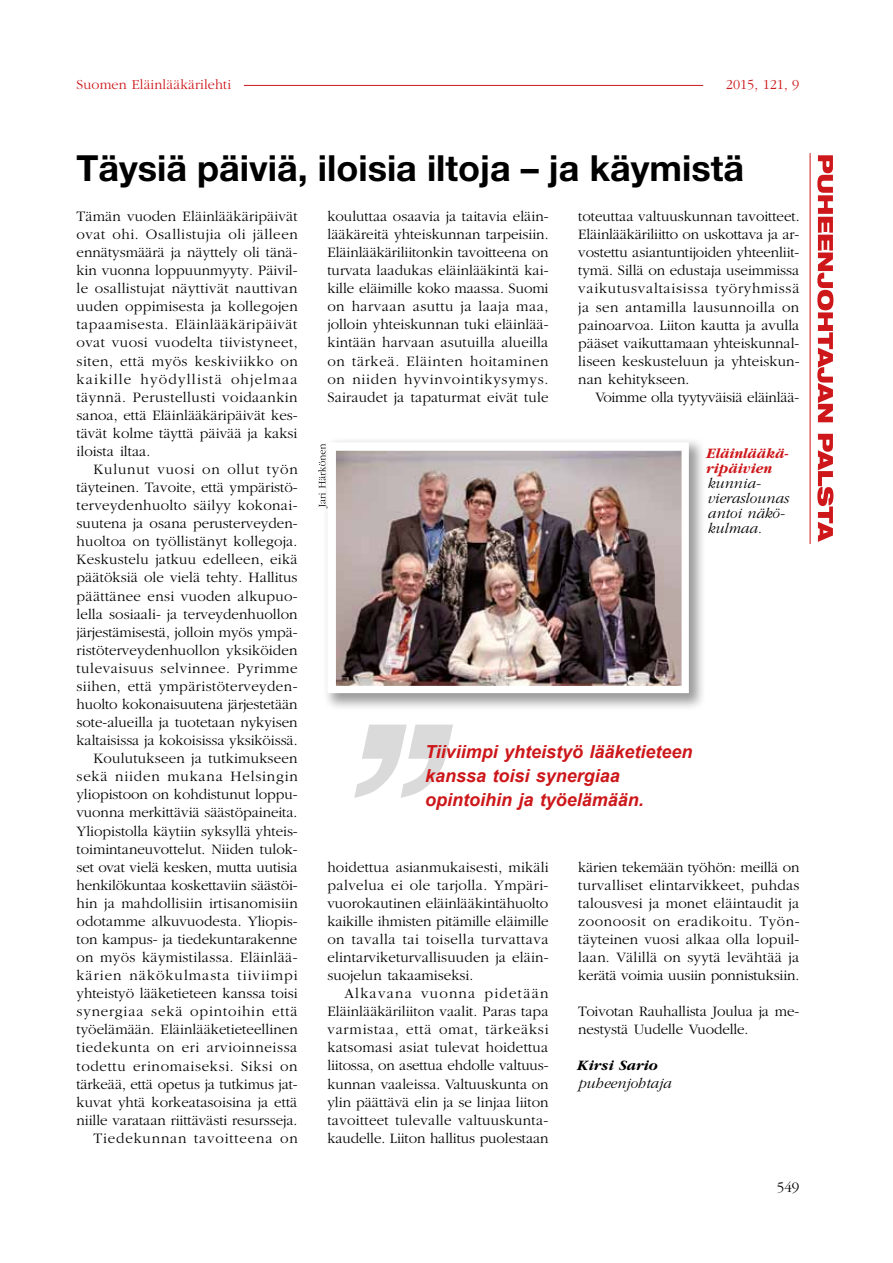
<style>
.page{position:relative;width:893px;height:1263px;background:#fff}
.page>*{position:absolute;margin:0;border:0;box-sizing:border-box;transform-origin:0 0}
.t1{font:700 36px "Helvetica Neue";color:#000}
.t2{font:italic 700 18px/24px "Arial";color:#cd171a}
.t3{font:300 15px/18.1px "Garamond";color:#000;text-align:justify}
.t4{font:italic 300 15px/15px "Garamond";color:#000}
.t5{font:italic 700 15px/15px "Garamond";color:#cd171a}
.t6{font:italic 700 15px "Garamond";color:#000}
.t7{font:300 14.25px "Garamond";letter-spacing:.01em;color:#cd171a}
</style>
<div class="page">
<hr style="left:244px;top:85px;width:459px;height:1px;background:#cd171a">
<hr style="left:810px;top:153px;width:1px;height:391px;background:#cd171a">
<svg style="left:817px;top:155px;width:16px;height:387px"></svg>
<div style="left:322px;top:437px;width:385px;height:274px;background:#000;opacity:.4"></div>
<img style="left:336px;top:451px;width:345px;height:234px">
<svg style="left:354px;top:725px;width:99px;height:73px"></svg>
<svg style="left:318px;top:444px;width:9px;height:64px"></svg>
<p class="t7" style="left:77px;top:77px;width:156px">Suomen Eläinlääkärilehti</p>
<p class="t7" style="left:726px;top:77px;width:75px">2015, 121, 9</p>
<h1 class="t1" style="left:77px;top:146px;width:669px">Täysiä päiviä, iloisia iltoja – ja käymistä</h1>
<p class="t3" style="left:327px;top:207px;width:223px">kouluttaa osaavia ja taitavia eläin&shy;lääkäreitä yhteiskunnan tarpeisiin.<br>Eläinlääkäriliitonkin tavoitteena on turvata laadukas eläinlääkintä kai&shy;kille eläimille koko maassa. Suomi on harvaan asuttu ja laaja maa, jolloin yhteiskunnan tuki eläinlää&shy;kintään harvaan asutuilla alueilla on tärkeä. Eläinten hoitaminen on niiden hyvinvointikysymys.<br>Sairaudet ja tapaturmat eivät tule</p>
<p class="t3" style="left:77px;top:207px;width:223px">Tämän vuoden Eläinlääkäripäivät ovat ohi. Osallistujia oli jälleen ennätysmäärä ja näyttely oli tänä&shy;kin vuonna loppuunmyyty. Päivil&shy;le osallistujat näyttivät nauttivan uuden oppimisesta ja kollegojen tapaamisesta. Eläinlääkäripäivät ovat vuosi vuodelta tiivistyneet, siten, että myös keskiviikko on kaikille hyödyllistä ohjelmaa täynnä. Perustellusti voidaankin sanoa, että Eläinlääkäripäivät kes&shy;tävät kolme täyttä päivää ja kaksi iloista iltaa.</p>
<p class="t3" style="left:77px;top:460px;width:223px;text-align:right">Kulunut vuosi on ollut työn täyteinen. Tavoite, että ympäristö&shy;terveydenhuolto säilyy kokonai&shy;suutena ja osana perusterveyden&shy;huoltoa on työllistänyt kollegoja.<br>Keskustelu jatkuu edelleen, eikä päätöksiä ole vielä tehty. Hallitus päättänee ensi vuoden alkupuo&shy;lella sosiaali- ja terveydenhuollon järjestämisestä, jolloin myös ympä&shy;ristöterveydenhuollon yksiköiden tulevaisuus selvinnee. Pyrimme siihen, että ympäristöterveyden&shy;huolto kokonaisuutena järjestetään sote-alueilla ja tuotetaan nykyisen kaltaisissa ja kokoisissa yksiköissä.<br>Koulutukseen ja tutkimukseen sekä niiden mukana Helsingin yliopistoon on kohdistunut loppu&shy;vuonna merkittäviä säästöpaineita.<br>Yliopistolla käytiin syksyllä yhteis&shy;toimintaneuvottelut. Niiden tulok&shy;set ovat vielä kesken, mutta uutisia henkilökuntaa koskettaviin säästöi&shy;hin ja mahdollisiin irtisanomisiin odotamme alkuvuodesta. Yliopis&shy;ton kampus- ja tiedekuntarakenne on myös käymistilassa. Eläinlää&shy;kärien näkökulmasta tiiviimpi yhteistyö lääketieteen kanssa toisi synergiaa sekä opintoihin että työelämään. Eläinlääketieteellinen tiedekunta on eri arvioinneissa todettu erinomaiseksi. Siksi on tärkeää, että opetus ja tutkimus jat&shy;kuvat yhtä korkeatasoisina ja että niille varataan riittävästi resursseja.<br>Tiedekunnan tavoitteena on</p>
<p class="t3" style="left:578px;top:208px;width:223px">toteuttaa valtuuskunnan tavoitteet.<br>Eläinlääkäriliitto on uskottava ja ar&shy;vostettu asiantuntijoiden yhteenliit&shy;tymä. Sillä on edustaja useimmissa vaikutusvaltaisissa työryhmissä ja sen antamilla lausunnoilla on painoarvoa. Liiton kautta ja avulla pääset vaikuttamaan yhteiskunnal&shy;liseen keskusteluun ja yhteiskun&shy;nan kehitykseen.</p>
<p class="t3" style="left:595px;top:388px;width:205px">Voimme olla tyytyväisiä eläinlää-</p>
<p class="t5" style="left:707px;top:446px;width:84px">Eläinlääkä&shy;ripäivien</p>
<p class="t4" style="left:707px;top:476px;width:83px">kunnia&shy;vieraslounas antoi näkö&shy;kulmaa.</p>
<p class="t2" style="left:425px;top:740px;width:269px">Tiiviimpi yhteistyö lääketieteen kanssa toisi synergiaa opintoihin ja työelämään.</p>
<p class="t3" style="left:578px;top:858px;width:223px">kärien tekemään työhön: meillä on turvalliset elintarvikkeet, puhdas talousvesi ja monet eläintaudit ja zoonoosit on eradikoitu. Työn&shy;täyteinen vuosi alkaa olla lopuil&shy;laan. Välillä on syytä levähtää ja kerätä voimia uusiin ponnistuksiin.</p>
<p class="t3" style="left:578px;top:1002px;width:222px">Toivotan Rauhallista Joulua ja me&shy;nestystä Uudelle Vuodelle.</p>
<p class="t6" style="left:578px;top:1057px;width:82px">Kirsi Sario</p>
<p class="t4" style="left:578px;top:1076px;width:94px">puheenjohtaja</p>
<p class="t3" style="left:327px;top:858px;width:223px">hoidettua asianmukaisesti, mikäli palvelua ei ole tarjolla. Ympäri&shy;vuorokautinen eläinlääkintähuolto kaikille ihmisten pitämille eläimille on tavalla tai toisella turvattava elintarviketurvallisuuden ja eläin&shy;suojelun takaamiseksi.</p>
<p class="t3" style="left:327px;top:984px;width:223px;text-indent:17px">Alkavana vuonna pidetään Eläinlääkäriliiton vaalit. Paras tapa varmistaa, että omat, tärkeäksi katsomasi asiat tulevat hoidettua liitossa, on asettua ehdolle valtuus&shy;kunnan vaaleissa. Valtuuskunta on ylin päättävä elin ja se linjaa liiton tavoitteet tulevalle valtuuskunta&shy;kaudelle. Liiton hallitus puolestaan</p>
<p class="t3" style="left:777px;top:1178px;width:24px">549</p>
</div>
